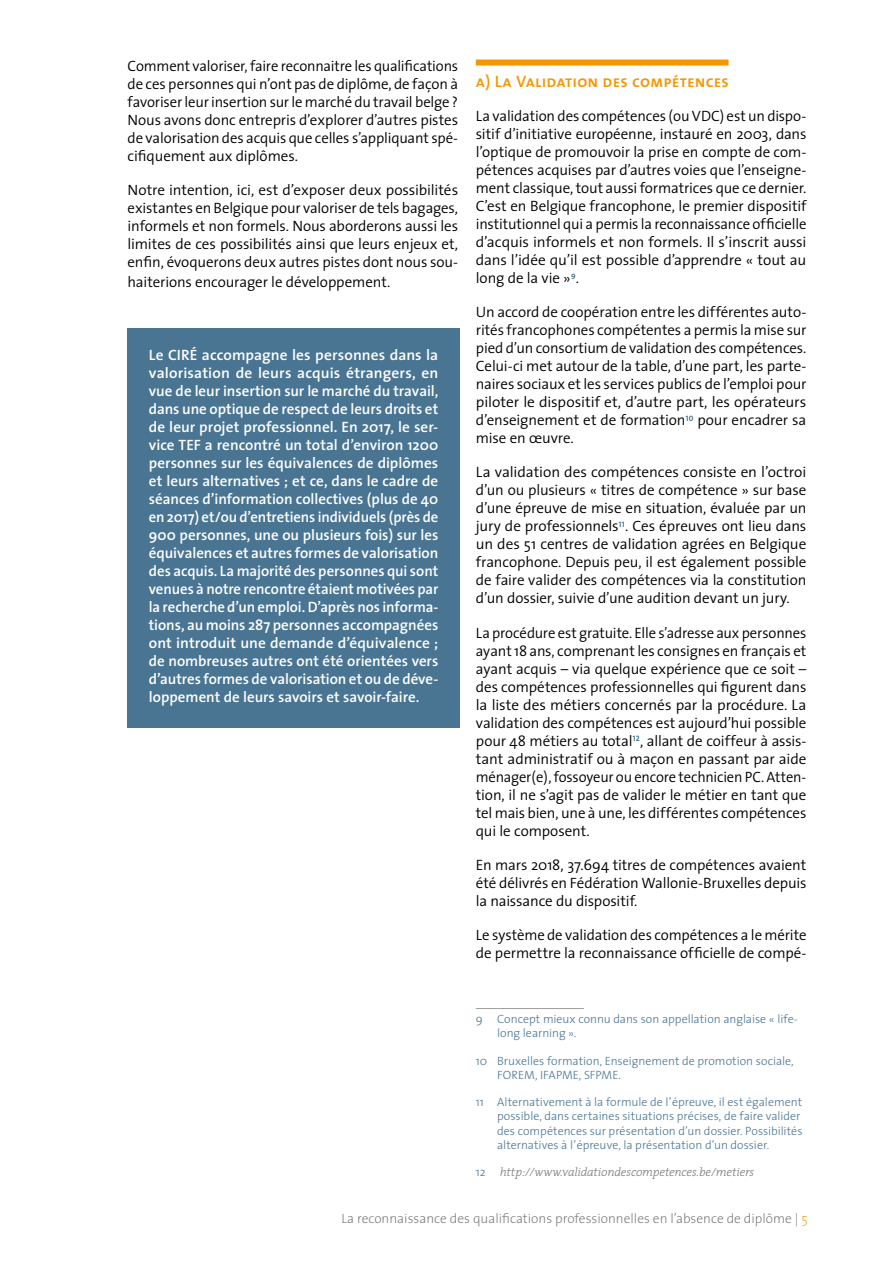
<style>
.page{position:relative;width:893px;height:1263px;background:#fff}
.page>*{position:absolute;margin:0;border:0;box-sizing:border-box;transform-origin:0 0}
.t1{font:16.5px "The Sans Semi Bold Caps";letter-spacing:.005em;color:#f49600}
.t2{font:300 15px/18px "The Sans";letter-spacing:-.005em;color:#000;text-align:justify}
.t3{font:600 15px/18px "The Sans";color:#fff;text-align:justify}
.t4{font:200 13.5px "The Sans";color:#706f6f}
.t5{font:300 12px/14.4px "The Sans";color:#497593}
.t6{font:italic 300 12px "The Serif";letter-spacing:-.015em;color:#7c7b7b}
.s1{font-family:"The Sans";font-style:normal;color:#497593}
.s2{color:#f49600}
</style>
<div class="page">
<div style="left:476px;top:60px;width:252px;height:6px;background:#f49600"></div>
<hr style="left:476px;top:1008px;width:108px;height:1px;background:#9d9d9c">
<div style="left:128px;top:328px;width:332px;height:400px;background:#497593"></div>
<p class="t2" style="left:128px;top:56px;width:332px">Comment valoriser, faire reconnaitre les qualifications de ces personnes qui n’ont pas de diplôme, de façon à favoriser leur insertion sur le marché du travail belge ?<br>Nous avons donc entrepris d’explorer d’autres pistes de valorisation des acquis que celles s’appliquant spé&shy;cifiquement aux diplômes.</p>
<p class="t2" style="left:128px;top:180px;width:332px">Notre intention, ici, est d’exposer deux possibilités existantes en Belgique pour valoriser de tels bagages, informels et non formels. Nous aborderons aussi les limites de ces possibilités ainsi que leurs enjeux et, enfin, évoquerons deux autres pistes dont nous sou-</p>
<p class="t2" style="left:128px;top:272px;width:264px">haiterions encourager le développement.</p>
<p class="t3" style="left:149px;top:346px;width:291px">Le CIRÉ accompagne les personnes dans la valorisation de leurs acquis étrangers, en vue de leur insertion sur le marché du travail, dans une optique de respect de leurs droits et de leur projet professionnel. En 2017, le ser&shy;vice TEF a rencontré un total d’environ 1200 personnes sur les équivalences de diplômes et leurs alternatives ; et ce, dans le cadre de séances d’information collectives (plus de 40 en 2017) et/ou d’entretiens individuels (près de 900 personnes, une ou plusieurs fois) sur les équivalences et autres formes de valorisation des acquis. La majorité des personnes qui sont venues à notre rencontre étaient motivées par la recherche d’un emploi. D’après nos informa&shy;tions, au moins 287 personnes accompagnées ont introduit une demande d’équivalence ; de nombreuses autres ont été orientées vers d’autres formes de valorisation et ou de déve&shy;loppement de leurs savoirs et savoir-faire.</p>
<p class="t1" style="left:476px;top:67px;width:254px">a) La Validation des compétences</p>
<p class="t2" style="left:476px;top:106px;width:332px">La validation des compétences (ou VDC) est un dispo&shy;sitif d’initiative européenne, instauré en 2003, dans l’optique de promouvoir la prise en compte de com&shy;pétences acquises par d’autres voies que l’enseigne&shy;ment classique, tout aussi formatrices que ce dernier.<br>C’est en Belgique francophone, le premier dispositif institutionnel qui a permis la reconnaissance officielle d’acquis informels et non formels. Il s’inscrit aussi dans l’idée qu’il est possible d’apprendre « tout au long de la vie »<sup>9</sup>.</p>
<p class="t2" style="left:476px;top:303px;width:332px">Un accord de coopération entre les différentes auto&shy;rités francophones compétentes a permis la mise sur pied d’un consortium de validation des compétences.<br>Celui-ci met autour de la table, d’une part, les parte&shy;naires sociaux et les services publics de l’emploi pour piloter le dispositif et, d’autre part, les opérateurs d’enseignement et de formation<sup>10</sup> pour encadrer sa mise en œuvre.</p>
<p class="t2" style="left:476px;top:463px;width:332px">La validation des compétences consiste en l’octroi d’un ou plusieurs « titres de compétence » sur base d’une épreuve de mise en situation, évaluée par un jury de professionnels<sup>11</sup>. Ces épreuves ont lieu dans un des 51 centres de validation agrées en Belgique francophone. Depuis peu, il est également possible de faire valider des compétences via la constitution d’un dossier, suivie d’une audition devant un jury.</p>
<p class="t2" style="left:476px;top:623px;width:332px">La procédure est gratuite. Elle s’adresse aux personnes ayant 18 ans, comprenant les consignes en français et ayant acquis – via quelque expérience que ce soit – des compétences professionnelles qui figurent dans la liste des métiers concernés par la procédure. La validation des compétences est aujourd’hui possible pour 48 métiers au total<sup>12</sup>, allant de coiffeur à assis&shy;tant administratif ou à maçon en passant par aide ménager(e), fossoyeur ou encore technicien PC. Atten&shy;tion, il ne s’agit pas de valider le métier en tant que tel mais bien, une à une, les différentes compétences qui le composent.</p>
<p class="t2" style="left:476px;top:855px;width:332px">En mars 2018, 37.694 titres de compétences avaient été délivrés en Fédération Wallonie-Bruxelles depuis la naissance du dispositif.</p>
<p class="t2" style="left:476px;top:925px;width:332px">Le système de validation des compétences a le mérite de permettre la reconnaissance officielle de compé-</p>
<p class="t5" style="left:497px;top:1011px;width:302px;text-indent:-21px">9 Concept mieux connu dans son appellation anglaise « life&shy;long learning ».</p>
<p class="t5" style="left:497px;top:1053px;width:298px;text-indent:-21px">10 Bruxelles formation, Enseignement de promotion sociale,<br>FOREM, IFAPME, SFPME.</p>
<p class="t5" style="left:497px;top:1094px;width:307px;text-indent:-21px">11 Alternativement à la formule de l’épreuve, il est également possible, dans certaines situations précises, de faire valider des compétences sur présentation d’un dossier. Possibilités alternatives à l’épreuve, la présentation d’un dossier.</p>
<p class="t6" style="left:476px;top:1162px;width:280px"><span class="s1">12</span> http://www.validationdescompetences.be/metiers</p>
<p class="t4" style="left:342px;top:1207px;width:468px">La reconnaissance des qualifications professionnelles en l’absence de diplôme | <span class="s2">5</span></p>
</div>
